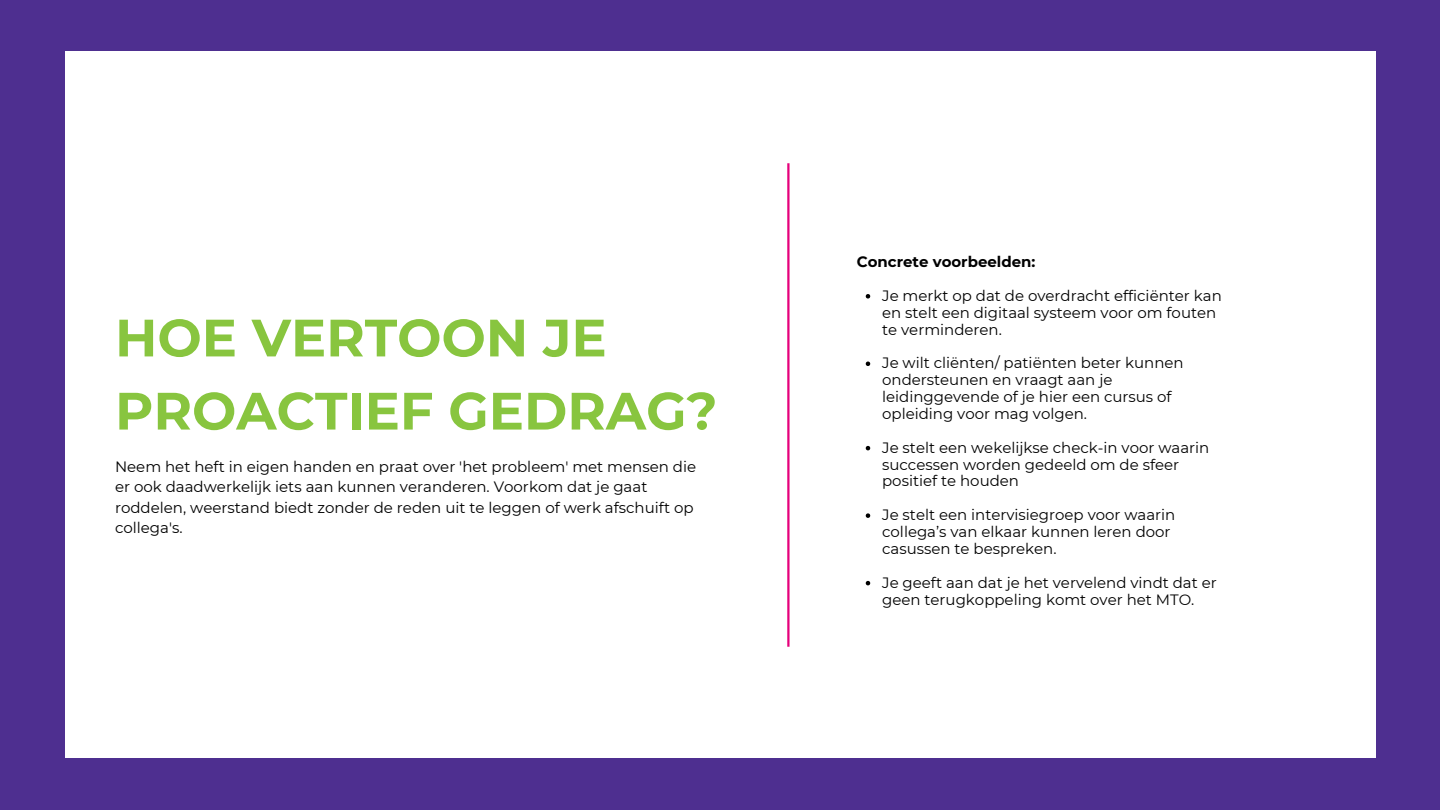
<style>
.page{position:relative;width:1440px;height:810px;background:#4e2f90}
.page>*{position:absolute;margin:0;border:0;box-sizing:border-box;transform-origin:0 0}
.t1{font:700 52.5px/73.2px "Montserrat";color:#88c53f}
.t2{font:15px/16.8px "Montserrat";color:#000}
.t3{font:700 15px "Montserrat";color:#000}
</style>
<div class="page">
<div style="left:65px;top:52px;width:1310px;height:706px;background:#fff"></div>
<hr style="left:787px;top:163px;width:3px;height:484px;background:#e5007b">
<svg style="left:866px;top:294px;width:4px;height:5px"></svg>
<svg style="left:866px;top:362px;width:4px;height:4px"></svg>
<svg style="left:866px;top:446px;width:4px;height:4px"></svg>
<svg style="left:866px;top:513px;width:4px;height:5px"></svg>
<svg style="left:866px;top:581px;width:4px;height:4px"></svg>
<h1 class="t1" style="left:115px;top:301px;width:604px">HOE VERTOON JE<br>PROACTIEF GEDRAG?</h1>
<p class="t2" style="left:115px;top:457px;width:583px;line-height:20.2px">Neem het heft in eigen handen en praat over 'het probleem' met mensen die er ook daadwerkelijk iets aan kunnen veranderen. Voorkom dat je gaat roddelen, weerstand biedt zonder de reden uit te leggen of werk afschuift op collega's.</p>
<p class="t3" style="left:857px;top:253px;width:180px">Concrete voorbeelden:</p>
<p class="t2" style="left:882px;top:287px;width:341px">Je merkt op dat de overdracht efficiënter kan en stelt een digitaal systeem voor om fouten te verminderen.</p>
<h2 class="t2" style="left:882px;top:355px;width:303px">Je wilt cliënten/ patiënten beter kunnen ondersteunen en vraagt aan je leidinggevende of je hier een cursus of opleiding voor mag volgen.</h2>
<p class="t2" style="left:882px;top:439px;width:329px">Je stelt een wekelijkse check-in voor waarin successen worden gedeeld om de sfeer positief te houden</p>
<p class="t2" style="left:882px;top:506px;width:295px">Je stelt een intervisiegroep voor waarin collega’s van elkaar kunnen leren door casussen te bespreken.</p>
<p class="t2" style="left:882px;top:574px;width:336px">Je geeft aan dat je het vervelend vindt dat er geen terugkoppeling komt over het MTO.</p>
</div>
